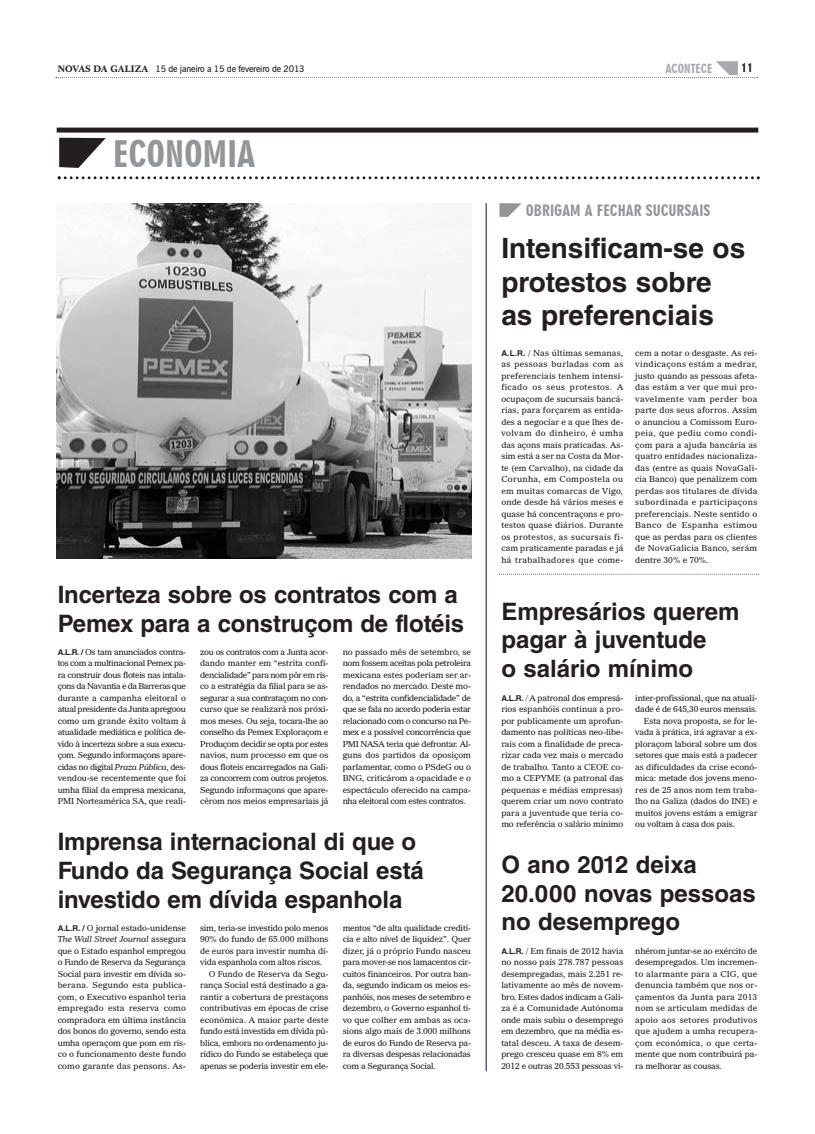
<style>
.page{position:relative;width:815px;height:1134px;background:#fff}
.page>*{position:absolute;margin:0;border:0;box-sizing:border-box;transform-origin:0 0}
.t1{font:35px "Geometric 706 BT Black Condensed B";color:#939598}
.t2{font:700 28px/33.6px "Helvetica LT Std";color:#231f20}
.t3{font:700 24px/28.8px "Helvetica LT Std";letter-spacing:-.005em;color:#231f20}
.t4{font:15px "Geometric 706 BT Black Condensed B";color:#939598}
.t5{font:12px "Geometric 706 BT Black Condensed B";color:#a8a9ad}
.t6{font:12px "Geometric 706 BT Black Condensed B";color:#231f20}
.t7{font:600 9px "News Gothic BT";letter-spacing:-.02em;color:#231f20}
.t8{font:8.3px/11.5px "Imperial BT";letter-spacing:-.01em;color:#231f20;text-align:justify}
.t9{font:8.3px "Imperial BT";letter-spacing:.01em;color:#231f20}
.t10{font:8.3px "Imperial BT";letter-spacing:.015em;color:#231f20}
.s1{font-family:"Dutch 809 BT Bold C";font-weight:400}
.s2{font-family:"Helvetica LT Std";font-weight:700;font-size:8px}
.s3{font-style:italic}
</style>
<div class="page">
<svg style="left:56px;top:61px;width:702px;height:17px"></svg>
<svg style="left:59px;top:138px;width:47px;height:30px"></svg>
<svg style="left:58px;top:176px;width:702px;height:3px"></svg>
<div style="left:57px;top:128px;width:701px;height:5px;background:#231f20"></div>
<hr style="left:486px;top:203px;width:1px;height:868px;background:#001447">
<img style="left:57px;top:203px;width:415px;height:356px">
<svg style="left:499px;top:203px;width:23px;height:14px"></svg>
<svg style="left:499px;top:574px;width:260px;height:1px"></svg>
<p class="t7" style="left:58px;top:64px;width:249px"><span class="s1">NOVAS DA GALIZA</span> 15 de janeiro a 15 de fevereiro de 2013</p>
<h3 class="t5" style="left:665px;top:61px;width:48px">ACONTECE</h3>
<h3 class="t6" style="left:741px;top:60px;width:13px">11</h3>
<h1 class="t1" style="left:113px;top:133px;width:144px">ECONOMIA</h1>
<h3 class="t3" style="left:58px;top:582px;width:408px">Incerteza sobre os contratos com a<br>Pemex para a construçom de flotéis</h3>
<p class="t8" style="left:58px;top:646px;width:130px"><span class="s2">A.L.R. /</span> os tam anunciados contra&shy;tos com a multinacional Pemex pa&shy;ra construir dous floteis nas intala&shy;çons da Navantia e da Barreras que durante a campanha eleitoral o atual presidente da Junta apregoou como um grande êxito voltam à atualidade mediática e política de&shy;vido à incerteza sobre a sua execu&shy;çom. segundo informaçons apare&shy;cidas no digital <span class="s3">Praza Pública</span>, des&shy;vendou-se recentemente que foi umha filial da empresa mexicana, PMi Norteamérica sa, que reali-</p>
<p class="t8" style="left:200px;top:646px;width:130px">zou os contratos com a Junta acor&shy;dando manter em “estrita confi&shy;dencialidade” para nom pôr em ris&shy;co a estratégia da filial para se as&shy;segurar a sua contrataçom no con&shy;curso que se realizará nos próxi&shy;mos meses. ou seja, tocara-lhe ao conselho da Pemex Exploraçom e Produçom decidir se opta por estes navios, num processo em que os dous floteis encarregados na Gali&shy;za concorrem com outros projetos. segundo informaçons que apare&shy;cérom nos meios empresariais já</p>
<p class="t8" style="left:343px;top:646px;width:130px">no passado mês de setembro, se nom fossem aceitas pola petroleira mexicana estes poderiam ser ar&shy;rendados no mercado. deste mo&shy;do, a “estrita confidencialidade” de que se fala no acordo poderia estar relacionado com o concurso na Pe&shy;mex e a possível concorrência que PMi Nasa teria que defrontar. al&shy;guns dos partidos da oposiçom parlamentar, como o PsdeG ou o BNG, criticárom a opacidade e o espectáculo oferecido na campa&shy;nha eleitoral com estes contratos.</p>
<h3 class="t3" style="left:58px;top:830px;width:368px">Imprensa internacional di que o<br>Fundo da Segurança Social está investido em dívida espanhola</h3>
<p class="t8" style="left:58px;top:922px;width:130px"><span class="s2">A.L.R. /</span> o jornal estado-unidense <span class="s3">The Wall Street Journal</span> assegura que o Estado espanhol empregou o Fundo de Reserva da segurança social para investir em dívida so&shy;berana. segundo esta publica&shy;çom, o Executivo espanhol teria empregado esta reserva como compradora em última instância dos bonos do governo, sendo esta umha operaçom que pom em ris&shy;co o funcionamento deste fundo como garante das pensons. as-</p>
<p class="t8" style="left:200px;top:922px;width:130px">sim, teria-se investido polo menos</p>
<p class="t8" style="left:200px;top:933px;width:130px">90% do fundo de 65.000 milhons</p>
<p class="t8" style="left:200px;top:945px;width:130px">de euros para investir numha dí-</p>
<p class="t8" style="left:200px;top:956px;width:123px">vida espanhola com altos riscos.</p>
<p class="t10" style="left:209px;top:969px;width:121px">o Fundo de Reserva da segu-</p>
<p class="t8" style="left:200px;top:979px;width:130px">rança social está destinado a ga-</p>
<p class="t8" style="left:200px;top:991px;width:130px">rantir a cobertura de prestaçons</p>
<p class="t8" style="left:200px;top:1002px;width:130px">contributivas em épocas de crise</p>
<p class="t9" style="left:200px;top:1015px;width:130px">económica. a maior parte deste</p>
<p class="t8" style="left:200px;top:1025px;width:130px">fundo está investida em dívida pú-</p>
<p class="t8" style="left:200px;top:1037px;width:130px">blica, embora no ordenamento ju-</p>
<p class="t8" style="left:200px;top:1048px;width:130px">rídico do Fundo se estabeleça que</p>
<p class="t8" style="left:200px;top:1060px;width:130px">apenas se poderia investir em ele-</p>
<p class="t8" style="left:343px;top:922px;width:130px">mentos “de alta qualidade credití&shy;cia e alto nível de liquidez”. Quer dizer, já o próprio Fundo nasceu para mover-se nos lamacentos cir&shy;cuitos financeiros. Por outra ban&shy;da, segundo indicam os meios es&shy;panhóis, nos meses de setembro e dezembro, o Governo espanhol ti&shy;vo que colher em ambas as oca&shy;sions algo mais de 3.000 milhons de euros do Fundo de Reserva pa&shy;ra diversas despesas relacionadas com a segurança social.</p>
<h3 class="t4" style="left:526px;top:201px;width:186px">OBRIGAM A FECHAR SUCURSAIS</h3>
<h2 class="t2" style="left:501px;top:234px;width:245px">Intensificam-se os protestos sobre as preferenciais</h2>
<p class="t8" style="left:501px;top:347px;width:124px"><span class="s2">A.L.R.</span> / Nas últimas semanas, as pessoas burladas com as preferenciais tenhem intensi&shy;ficado os seus protestos. a ocupaçom de sucursais bancá&shy;rias, para forçarem as entida&shy;des a negociar e a que lhes de&shy;volvam do dinheiro, é umha das açons mais praticadas. as&shy;sim está a ser na Costa da Mor&shy;te (em Carvalho), na cidade da Corunha, em Compostela ou em muitas comarcas de vigo, onde desde há vários meses e quase há concentraçons e pro&shy;testos quase diários. durante os protestos, as sucursais fi&shy;cam praticamente paradas e já há trabalhadores que come-</p>
<p class="t8" style="left:635px;top:347px;width:124px">cem a notar o desgaste. as rei&shy;vindicaçons estám a medrar, justo quando as pessoas afeta&shy;das estám a ver que mui pro&shy;vavelmente vam perder boa parte dos seus aforros. assim o anunciou a Comissom Euro&shy;peia, que pediu como condi&shy;çom para a ajuda bancária as quatro entidades nacionaliza&shy;das (entre as quais NovaGali&shy;cia Banco) que penalizem com perdas aos titulares de dívida subordinada e participaçons preferenciais. Neste sentido o Banco de Espanha estimou que as perdas para os clientes de NovaGalicia Banco, serám dentre 30% e 70%.</p>
<h3 class="t3" style="left:501px;top:599px;width:240px">Empresários querem pagar à juventude<br>o salário mínimo</h3>
<p class="t8" style="left:501px;top:692px;width:124px"><span class="s2">A.L.R.</span> / a patronal dos empresá&shy;rios espanhóis continua a pro&shy;por publicamente um aprofun&shy;damento nas políticas neo-libe&shy;rais com a finalidade de preca&shy;rizar cada vez mais o mercado de trabalho. Tanto a CEoE co&shy;mo a CEPYME (a patronal das pequenas e médias empresas) querem criar um novo contrato para a juventude que teria co&shy;mo referência o salário mínimo</p>
<p class="t8" style="left:635px;top:692px;width:123px">inter-profissional, que na atuali-</p>
<p class="t8" style="left:635px;top:703px;width:123px">dade é de 645,30 euros mensais.</p>
<p class="t8" style="left:644px;top:715px;width:115px">Esta nova proposta, se for le-</p>
<p class="t8" style="left:635px;top:726px;width:123px">vada à prática, irá agravar a ex-</p>
<p class="t8" style="left:635px;top:738px;width:123px">ploraçom laboral sobre um dos</p>
<p class="t8" style="left:635px;top:750px;width:123px">setores que mais está a padecer</p>
<p class="t8" style="left:635px;top:761px;width:123px">as dificuldades da crise econó-</p>
<p class="t8" style="left:635px;top:773px;width:123px">mica: metade dos jovens meno-</p>
<p class="t9" style="left:635px;top:785px;width:124px">res de 25 anos nom tem traba-</p>
<p class="t8" style="left:635px;top:796px;width:123px">lho na Galiza (dados do iNE) e</p>
<p class="t8" style="left:635px;top:807px;width:123px">muitos jovens estám a emigrar</p>
<p class="t8" style="left:635px;top:819px;width:101px">ou voltam à casa dos pais.</p>
<h3 class="t3" style="left:501px;top:852px;width:256px">O ano 2012 deixa<br>20.000 novas pessoas no desemprego</h3>
<p class="t8" style="left:501px;top:945px;width:124px"><span class="s2">A.L.R.</span> / Em finais de 2012 havia no nosso país 278.787 pessoas desempregadas, mais 2.251 re&shy;lativamente ao mês de novem&shy;bro. Estes dados indicam a Gali&shy;za é a Comunidade autónoma onde mais subiu o desemprego em dezembro, que na média es&shy;tatal desceu. a taxa de desem&shy;prego cresceu quase em 8% em 2012 e outras 20.553 pessoas vi-</p>
<p class="t8" style="left:635px;top:945px;width:124px">nhérom juntar-se ao exército de desempregados. Um incremen&shy;to alarmante para a CiG, que denuncia também que nos or&shy;çamentos da Junta para 2013 nom se articulam medidas de apoio aos setores produtivos que ajudem a umha recupera&shy;çom económica, o que certa&shy;mente que nom contribuirá pa&shy;ra melhorar as cousas.</p>
</div>
